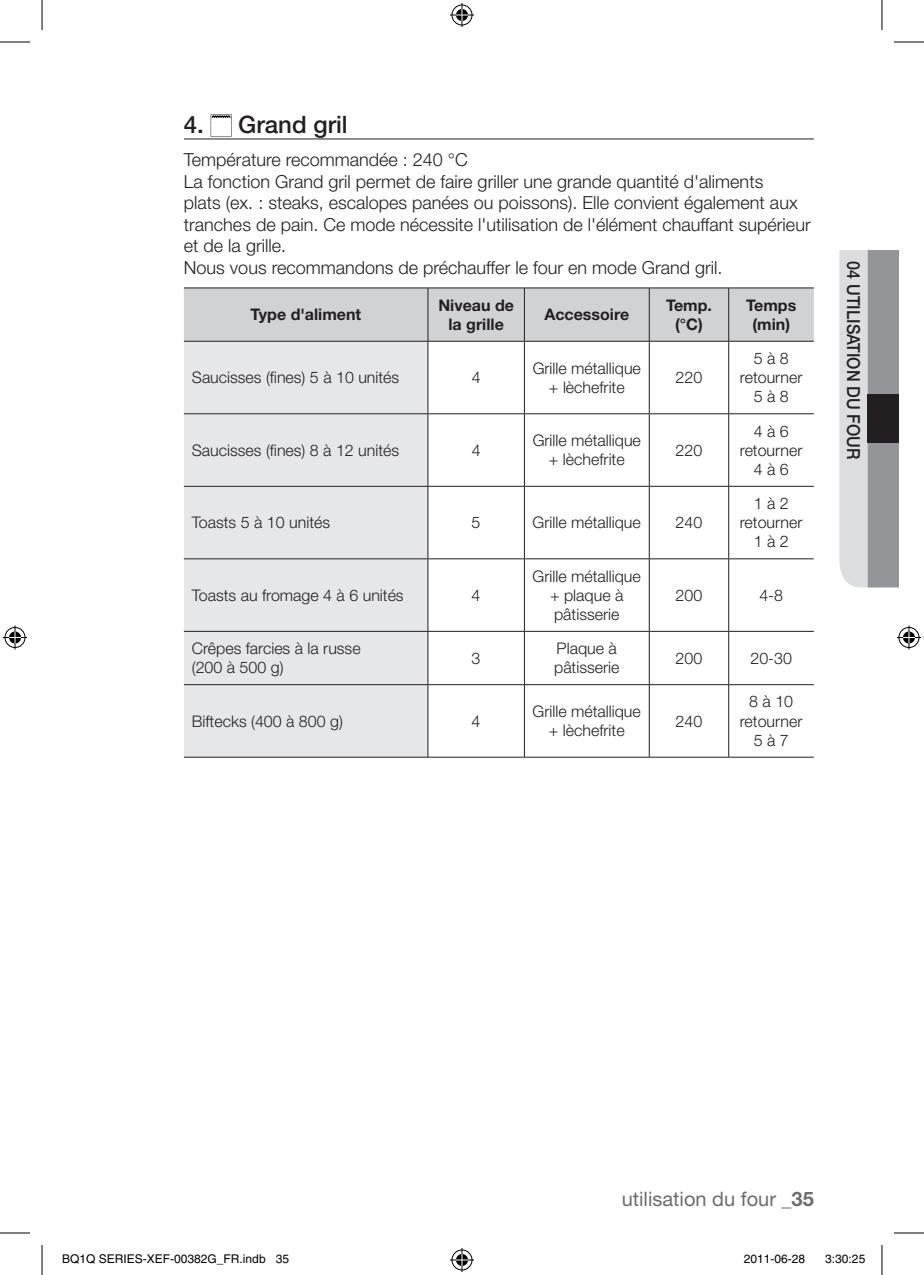
<style>
.page{position:relative;width:924px;height:1275px;background:#fff}
.page>*{position:absolute;margin:0;border:0;box-sizing:border-box;transform-origin:0 0}
.t1{font:500 24px "Helvetica Neue LT Pro";color:#231f20}
.t2{font:20px "Helvetica Neue LT Pro";color:#6c6d70}
.t3{font:300 18px/21.6px "Helvetica Neue LT Pro";color:#231f20}
.t4{font:500 18px "Helvetica Neue LT Pro";color:#231f20;scale:.9 1}
.t5{font:300 16px/19.2px "Helvetica Neue LT Pro";color:#231f20;text-align:center}
.t6{font:700 16px/19.2px "Helvetica Neue LT Pro";color:#231f20;text-align:center}
.t7{font:12px "Helvetica";color:#000}
.s1{font-weight:700}
</style>
<div class="page">
<svg style="left:839px;top:250px;width:59px;height:337px;background:#b9babd"></svg>
<div style="left:867px;top:395px;width:31px;height:48px;background:#231f20"></div>
<hr style="left:184px;top:139px;width:629px;height:1px;background:#231f20">
<svg style="left:210px;top:114px;width:21px;height:23px"></svg>
<div style="left:184px;top:288px;width:629px;height:53px;background:#d1d2d4"></div>
<div style="left:184px;top:342px;width:243px;height:415px;background:#e6e7e9"></div>
<hr style="left:184px;top:287px;width:244px;height:1px;background:#231f20">
<hr style="left:428px;top:287px;width:96px;height:1px;background:#231f20">
<hr style="left:427px;top:288px;width:1px;height:53px;background:#231f20">
<hr style="left:524px;top:287px;width:125px;height:1px;background:#231f20">
<hr style="left:524px;top:288px;width:1px;height:53px;background:#231f20">
<hr style="left:649px;top:287px;width:79px;height:1px;background:#231f20">
<hr style="left:648px;top:288px;width:1px;height:53px;background:#231f20">
<hr style="left:728px;top:287px;width:85px;height:1px;background:#231f20">
<hr style="left:728px;top:288px;width:1px;height:53px;background:#231f20">
<hr style="left:184px;top:341px;width:244px;height:1px;background:#231f20">
<hr style="left:428px;top:341px;width:96px;height:1px;background:#231f20">
<hr style="left:427px;top:341px;width:1px;height:72px;background:#231f20">
<hr style="left:524px;top:341px;width:125px;height:1px;background:#231f20">
<hr style="left:524px;top:341px;width:1px;height:72px;background:#231f20">
<hr style="left:649px;top:341px;width:79px;height:1px;background:#231f20">
<hr style="left:648px;top:341px;width:1px;height:72px;background:#231f20">
<hr style="left:728px;top:341px;width:85px;height:1px;background:#231f20">
<hr style="left:728px;top:341px;width:1px;height:72px;background:#231f20">
<hr style="left:184px;top:413px;width:244px;height:1px;background:#231f20">
<hr style="left:428px;top:413px;width:96px;height:1px;background:#231f20">
<hr style="left:427px;top:414px;width:1px;height:72px;background:#231f20">
<hr style="left:524px;top:413px;width:125px;height:1px;background:#231f20">
<hr style="left:524px;top:414px;width:1px;height:72px;background:#231f20">
<hr style="left:649px;top:413px;width:79px;height:1px;background:#231f20">
<hr style="left:648px;top:414px;width:1px;height:72px;background:#231f20">
<hr style="left:728px;top:413px;width:85px;height:1px;background:#231f20">
<hr style="left:728px;top:414px;width:1px;height:72px;background:#231f20">
<hr style="left:184px;top:486px;width:244px;height:1px;background:#231f20">
<hr style="left:428px;top:486px;width:96px;height:1px;background:#231f20">
<hr style="left:427px;top:486px;width:1px;height:72px;background:#231f20">
<hr style="left:524px;top:486px;width:125px;height:1px;background:#231f20">
<hr style="left:524px;top:486px;width:1px;height:72px;background:#231f20">
<hr style="left:649px;top:486px;width:79px;height:1px;background:#231f20">
<hr style="left:648px;top:486px;width:1px;height:72px;background:#231f20">
<hr style="left:728px;top:486px;width:85px;height:1px;background:#231f20">
<hr style="left:728px;top:486px;width:1px;height:72px;background:#231f20">
<hr style="left:184px;top:558px;width:244px;height:1px;background:#231f20">
<hr style="left:428px;top:558px;width:96px;height:1px;background:#231f20">
<hr style="left:427px;top:559px;width:1px;height:72px;background:#231f20">
<hr style="left:524px;top:558px;width:125px;height:1px;background:#231f20">
<hr style="left:524px;top:559px;width:1px;height:72px;background:#231f20">
<hr style="left:649px;top:558px;width:79px;height:1px;background:#231f20">
<hr style="left:648px;top:559px;width:1px;height:72px;background:#231f20">
<hr style="left:728px;top:558px;width:85px;height:1px;background:#231f20">
<hr style="left:728px;top:559px;width:1px;height:72px;background:#231f20">
<hr style="left:184px;top:631px;width:244px;height:1px;background:#231f20">
<hr style="left:428px;top:631px;width:96px;height:1px;background:#231f20">
<hr style="left:427px;top:631px;width:1px;height:53px;background:#231f20">
<hr style="left:524px;top:631px;width:125px;height:1px;background:#231f20">
<hr style="left:524px;top:631px;width:1px;height:53px;background:#231f20">
<hr style="left:649px;top:631px;width:79px;height:1px;background:#231f20">
<hr style="left:648px;top:631px;width:1px;height:53px;background:#231f20">
<hr style="left:728px;top:631px;width:85px;height:1px;background:#231f20">
<hr style="left:728px;top:631px;width:1px;height:53px;background:#231f20">
<hr style="left:184px;top:684px;width:244px;height:1px;background:#231f20">
<hr style="left:428px;top:684px;width:96px;height:1px;background:#231f20">
<hr style="left:427px;top:685px;width:1px;height:72px;background:#231f20">
<hr style="left:524px;top:684px;width:125px;height:1px;background:#231f20">
<hr style="left:524px;top:685px;width:1px;height:72px;background:#231f20">
<hr style="left:649px;top:684px;width:79px;height:1px;background:#231f20">
<hr style="left:648px;top:685px;width:1px;height:72px;background:#231f20">
<hr style="left:728px;top:684px;width:85px;height:1px;background:#231f20">
<hr style="left:728px;top:685px;width:1px;height:72px;background:#231f20">
<hr style="left:184px;top:757px;width:244px;height:1px;background:#231f20">
<hr style="left:428px;top:757px;width:96px;height:1px;background:#231f20">
<hr style="left:524px;top:757px;width:125px;height:1px;background:#231f20">
<hr style="left:649px;top:757px;width:79px;height:1px;background:#231f20">
<hr style="left:728px;top:757px;width:85px;height:1px;background:#231f20">
<hr style="left:0;top:42px;width:30px;height:1px;background:#000">
<hr style="left:893px;top:42px;width:30px;height:1px;background:#000">
<hr style="left:0;top:1232px;width:30px;height:1px;background:#000">
<hr style="left:893px;top:1232px;width:30px;height:1px;background:#000">
<hr style="left:42px;top:0;width:1px;height:30px;background:#000">
<hr style="left:42px;top:1245px;width:1px;height:30px;background:#000">
<hr style="left:881px;top:0;width:1px;height:30px;background:#000">
<hr style="left:881px;top:1245px;width:1px;height:30px;background:#000">
<svg style="left:450px;top:3px;width:24px;height:24px"></svg>
<svg style="left:450px;top:1248px;width:24px;height:24px"></svg>
<svg style="left:3px;top:625px;width:24px;height:24px"></svg>
<svg style="left:897px;top:625px;width:23px;height:24px"></svg>
<h1 class="t1" style="left:184px;top:110px;width:165px">4. Grand gril</h1>
<p class="t3" style="left:184px;top:148px;width:628px">Température recommandée : 240 °C<br>La fonction Grand gril permet de faire griller une grande quantité d'aliments<br>plats (ex. : steaks, escalopes panées ou poissons). Elle convient également aux tranches de pain. Ce mode nécessite l'utilisation de l'élément chauffant supérieur et de la grille.<br>Nous vous recommandons de préchauffer le four en mode Grand gril.</p>
<p class="t6" style="left:250px;top:304px;width:112px">Type d'aliment</p>
<p class="t6" style="left:438px;top:295px;width:77px">Niveau de la grille</p>
<p class="t6" style="left:544px;top:304px;width:86px">Accessoire</p>
<p class="t6" style="left:665px;top:295px;width:47px">Temp. (°C)</p>
<p class="t6" style="left:745px;top:295px;width:52px">Temps (min)</p>
<p class="t5" style="left:192px;top:367px;width:209px">Saucisses (fines) 5 à 10 unités</p>
<p class="t5" style="left:471px;top:367px;width:10px">4</p>
<p class="t5" style="left:532px;top:358px;width:110px">Grille métallique + lèchefrite</p>
<p class="t5" style="left:675px;top:367px;width:28px">220</p>
<p class="t5" style="left:739px;top:348px;width:64px">5 à 8 retourner<br>5 à 8</p>
<p class="t5" style="left:192px;top:440px;width:209px">Saucisses (fines) 8 à 12 unités</p>
<p class="t5" style="left:471px;top:440px;width:10px">4</p>
<p class="t5" style="left:532px;top:430px;width:110px">Grille métallique + lèchefrite</p>
<p class="t5" style="left:675px;top:440px;width:28px">220</p>
<p class="t5" style="left:192px;top:512px;width:140px">Toasts 5 à 10 unités</p>
<p class="t5" style="left:471px;top:512px;width:10px">5</p>
<p class="t5" style="left:532px;top:512px;width:110px">Grille métallique</p>
<p class="t5" style="left:675px;top:512px;width:28px">240</p>
<p class="t5" style="left:739px;top:421px;width:64px">4 à 6 retourner<br>4 à 6</p>
<p class="t5" style="left:739px;top:493px;width:64px">1 à 2 retourner<br>1 à 2</p>
<p class="t5" style="left:192px;top:585px;width:213px">Toasts au fromage 4 à 6 unités</p>
<p class="t5" style="left:471px;top:585px;width:10px">4</p>
<p class="t5" style="left:532px;top:566px;width:110px">Grille métallique + plaque à pâtisserie</p>
<p class="t5" style="left:675px;top:585px;width:28px">200</p>
<p class="t5" style="left:759px;top:585px;width:25px">4-8</p>
<p class="t5" style="left:192px;top:638px;width:170px;text-align:left">Crêpes farcies à la russe (200 à 500 g)</p>
<p class="t5" style="left:471px;top:648px;width:10px">3</p>
<p class="t5" style="left:554px;top:638px;width:67px;text-align:left">Plaque à pâtisserie</p>
<p class="t5" style="left:675px;top:648px;width:28px">200</p>
<p class="t5" style="left:750px;top:648px;width:43px">20-30</p>
<p class="t5" style="left:192px;top:711px;width:152px">Biftecks (400 à 800 g)</p>
<p class="t5" style="left:471px;top:711px;width:10px">4</p>
<p class="t5" style="left:532px;top:701px;width:110px">Grille métallique + lèchefrite</p>
<p class="t5" style="left:675px;top:711px;width:28px">240</p>
<p class="t5" style="left:739px;top:692px;width:64px">8 à 10 retourner<br>5 à 7</p>
<p class="t4" style="left:864px;top:261px;width:215px;rotate:90deg">04 Utilisation du four</p>
<p class="t2" style="left:621px;top:1186px;width:193px">utilisation du four _<span class="s1">35</span></p>
<p class="t7" style="left:62px;top:1251px;width:228px">BQ1Q SERIES-XEF-00382G_FR.indb 35</p>
<p class="t7" style="left:743px;top:1251px;width:63px">2011-06-28</p>
<p class="t7" style="left:824px;top:1251px;width:42px">3:30:25</p>
</div>
